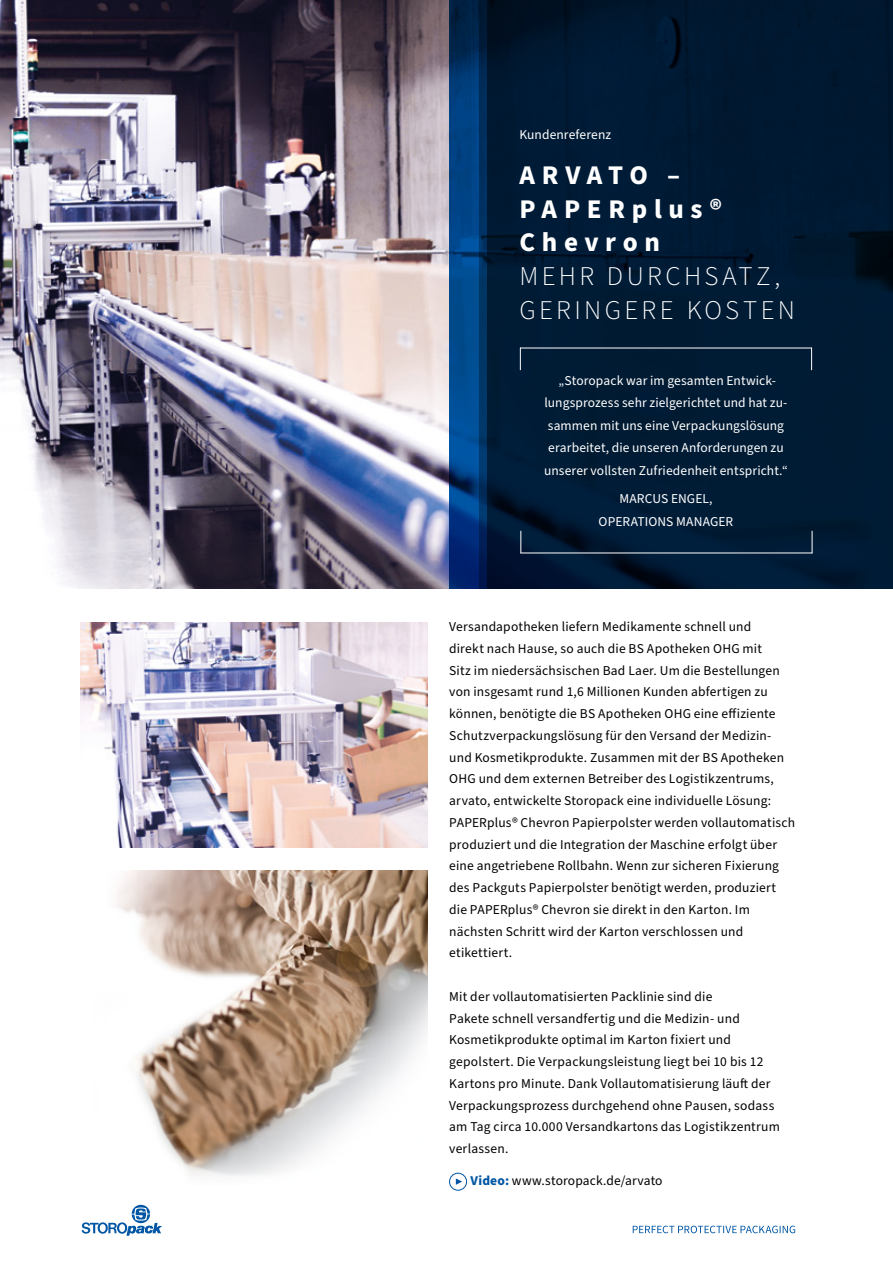
<style>
.page{position:relative;width:893px;height:1263px;background:#fff}
.page>*{position:absolute;margin:0;border:0;box-sizing:border-box;transform-origin:0 0}
.t1{font:300 27px/33.8px "Source Sans Pro";letter-spacing:.125em;color:#fff}
.t2{font:700 27px/33.8px "Source Sans Pro";letter-spacing:.245em;color:#fff}
.t3{font:13.5px/21.8px "Source Sans Pro";letter-spacing:.015em;color:#000}
.t4{font:13.5px/22.5px "Source Sans Pro";letter-spacing:.005em;color:#fff;text-align:center}
.s1{font-weight:700;color:#0056a4}
</style>
<div class="page">
<img style="left:0;top:0;width:449px;height:589px">
<svg style="left:449px;top:0;width:30px;height:589px;background:#003f81"></svg>
<svg style="left:479px;top:0;width:414px;height:589px;background:#001a33"></svg>
<img style="left:81px;top:622px;width:346px;height:225px">
<img style="left:117px;top:870px;width:310px;height:306px">
<div style="left:449px;top:1173px;width:18px;height:17px;border:1px solid #0056a4;border-radius:50%"></div>
<svg style="left:456px;top:1178px;width:6px;height:7px"></svg>
<hr style="left:520px;top:553px;width:292px;height:1px;background:#fff">
<svg style="left:520px;top:531px;width:1px;height:22px"></svg>
<svg style="left:812px;top:531px;width:1px;height:22px"></svg>
<hr style="left:520px;top:348px;width:292px;height:1px;background:#fff">
<svg style="left:811px;top:348px;width:1px;height:22px"></svg>
<svg style="left:520px;top:348px;width:1px;height:22px"></svg>
<svg style="left:633px;top:1226px;width:162px;height:7px"></svg>
<svg style="left:82px;top:1205px;width:80px;height:31px"></svg>
<p class="t4" style="left:519px;top:124px;width:93px">Kundenreferenz</p>
<p class="t2" style="left:519px;top:159px;width:204px">ARVATO –<br>PAPERplus®<br>Chevron</p>
<p class="t1" style="left:519px;top:260px;width:277px">MEHR DURCHSATZ,<br>GERINGERE KOSTEN</p>
<p class="t4" style="left:544px;top:369px;width:245px">„Storopack war im gesamten Entwick&shy;lungsprozess sehr zielgerichtet und hat zu&shy;sammen mit uns eine Verpackungslösung erarbeitet, die unseren Anforderungen zu unserer vollsten Zufriedenheit entspricht.“</p>
<p class="t4" style="left:619px;top:488px;width:95px">MARCUS ENGEL,</p>
<p class="t4" style="left:599px;top:510px;width:136px">OPERATIONS MANAGER</p>
<p class="t3" style="left:449px;top:616px;width:336px">Versandapotheken liefern Medikamente schnell und direkt nach Hause, so auch die BS Apotheken OHG mit Sitz im niedersächsischen Bad Laer. Um die Bestellungen von insgesamt rund 1,6 Millionen Kunden abfertigen zu können, benötigte die BS Apotheken OHG eine effiziente Schutzverpackungslösung für den Versand der Medizin&shy;und Kosmetikprodukte. Zusammen mit der BS Apotheken OHG und dem externen Betreiber des Logistikzentrums, arvato, entwickelte Storopack eine individuelle Lösung:</p>
<p class="t3" style="left:449px;top:812px;width:347px">PAPERplus® Chevron Papierpolster werden vollautomatisch produziert und die Integration der Maschine erfolgt über eine angetriebene Rollbahn. Wenn zur sicheren Fixierung des Packguts Papierpolster benötigt werden, produziert die PAPERplus® Chevron sie direkt in den Karton. Im nächsten Schritt wird der Karton verschlossen und etikettiert.</p>
<p class="t3" style="left:449px;top:986px;width:332px">Mit der vollautomatisierten Packlinie sind die<br>Pakete schnell versandfertig und die Medizin- und Kosmetikprodukte optimal im Karton fixiert und gepolstert. Die Verpackungsleistung liegt bei 10 bis 12<br>Kartons pro Minute. Dank Vollautomatisierung läuft der Verpackungsprozess durchgehend ohne Pausen, sodass am Tag circa 10.000 Versandkartons das Logistikzentrum verlassen.</p>
<p class="t3" style="left:470px;top:1170px;width:194px"><span class="s1">Video:</span> www.storopack.de/arvato</p>
</div>
